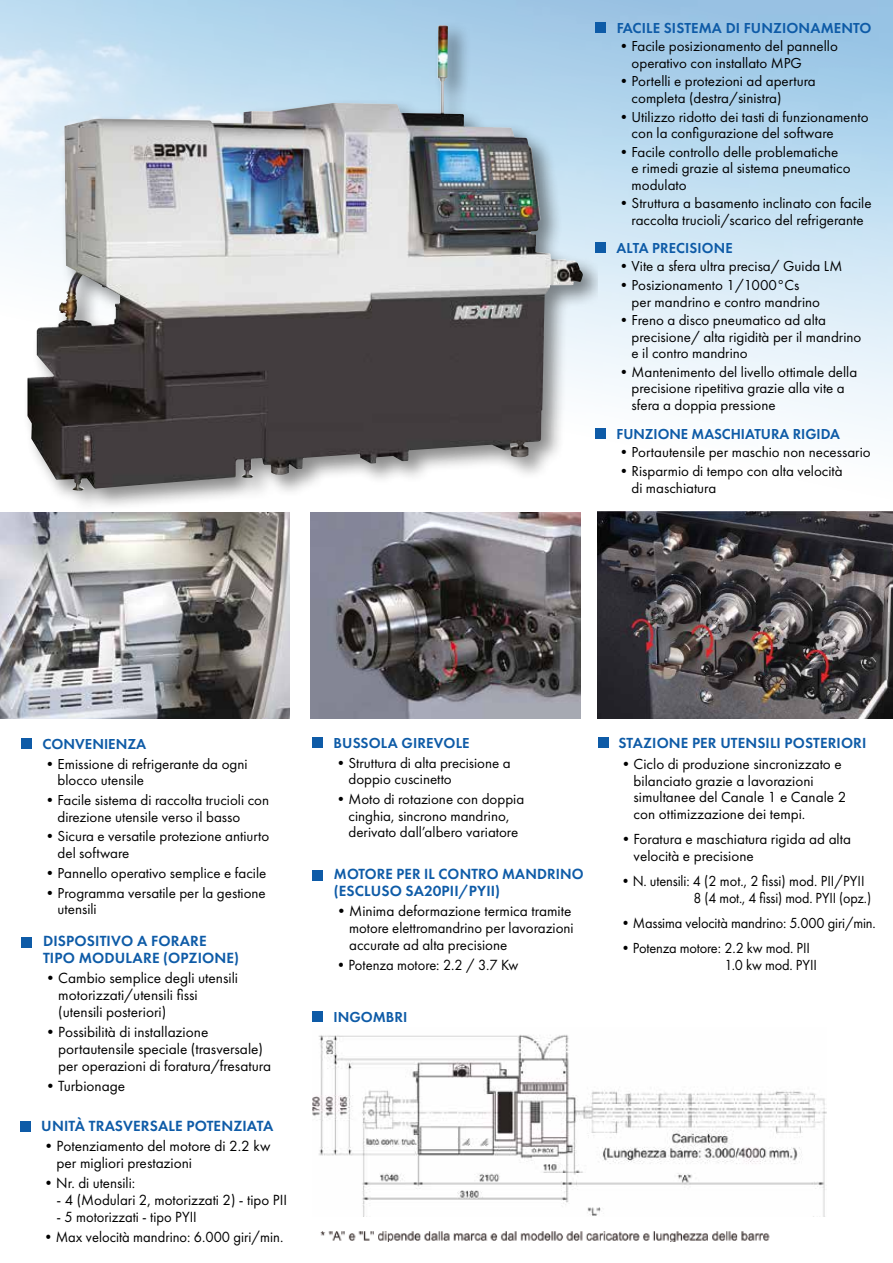
<style>
.page{position:relative;width:893px;height:1263px;background:#fff}
.page>*{position:absolute;margin:0;border:0;box-sizing:border-box;transform-origin:0 0}
.t1{font:15.3px/16.8px "Futura PT";color:#000}
.t2{font:600 15.3px/16.8px "Futura PT";letter-spacing:.01em;color:#0e5ba7}
.t3{font:15.3px "Futura PT";color:#000;scale:.95 1}
.t4{font:15.15px/16.6px "Futura PT";color:#000}
.t5{font:15.15px/16.6px "Futura PT";color:#000;scale:.95 1}
.t6{font:600 15.15px "Futura PT";letter-spacing:.01em;color:#0e5ba7}
.t7{font:15px/16.5px "Futura PT";color:#000}
.t8{font:600 15px "Futura PT";color:#0e5ba7}
</style>
<div class="page">
<img style="left:0;top:0;width:893px;height:659px">
<div style="left:595px;top:242px;width:11px;height:11px;background:#0e5ba7"></div>
<div style="left:595px;top:428px;width:11px;height:11px;background:#0e5ba7"></div>
<div style="left:595px;top:22px;width:11px;height:11px;background:#0e5ba7"></div>
<div style="left:21px;top:738px;width:11px;height:11px;background:#0e5ba7"></div>
<div style="left:312px;top:737px;width:11px;height:11px;background:#0e5ba7"></div>
<div style="left:598px;top:737px;width:11px;height:11px;background:#0e5ba7"></div>
<div style="left:20px;top:1121px;width:11px;height:11px;background:#0e5ba7"></div>
<div style="left:313px;top:870px;width:10px;height:11px;background:#0e5ba7"></div>
<div style="left:22px;top:937px;width:10px;height:10px;background:#0e5ba7"></div>
<div style="left:22px;top:21px;width:575px;height:492px;background:#000;opacity:.46"></div>
<img style="left:27px;top:25px;width:414px;height:466px">
<img style="left:0;top:512px;width:289px;height:207px">
<img style="left:311px;top:512px;width:269px;height:207px">
<div style="left:312px;top:1011px;width:11px;height:11px;background:#0e5ba7"></div>
<img style="left:312px;top:1034px;width:515px;height:183px">
<img style="left:320px;top:1231px;width:450px;height:11px">
<img style="left:597px;top:512px;width:296px;height:207px">
<p class="t8" style="left:617px;top:18px;width:256px">FACILE SISTEMA DI FUNZIONAMENTO</p>
<p class="t7" style="left:632px;top:38px;width:208px;text-indent:-15px">•Facile posizionamento del pannello operativo con installato MPG</p>
<p class="t7" style="left:632px;top:73px;width:186px;text-indent:-15px">•Portelli e protezioni ad apertura completa (destra/sinistra)</p>
<p class="t7" style="left:632px;top:108px;width:238px;text-indent:-15px">•Utilizzo ridotto dei tasti di funzionamento con la configurazione del software</p>
<p class="t7" style="left:632px;top:143px;width:220px;text-indent:-15px">•Facile controllo delle problematiche<br>e rimedi grazie al sistema pneumatico modulato</p>
<p class="t7" style="left:617px;top:195px;width:257px;text-align:center">•Struttura a basamento inclinato con facile raccolta trucioli/scarico del refrigerante</p>
<p class="t8" style="left:617px;top:238px;width:118px">ALTA PRECISIONE</p>
<p class="t7" style="left:617px;top:258px;width:227px">•Vite a sfera ultra precisa/ Guida LM</p>
<p class="t7" style="left:632px;top:277px;width:190px;text-indent:-15px">•Posizionamento 1/1000°Cs per mandrino e contro mandrino</p>
<p class="t7" style="left:632px;top:312px;width:231px;text-indent:-15px">•Freno a disco pneumatico ad alta precisione/ alta rigidità per il mandrino e il contro mandrino</p>
<p class="t7" style="left:632px;top:363px;width:227px;text-indent:-15px">•Mantenimento del livello ottimale della precisione ripetitiva grazie alla vite a sfera a doppia pressione</p>
<p class="t8" style="left:617px;top:424px;width:225px">FUNZIONE MASCHIATURA RIGIDA</p>
<p class="t7" style="left:617px;top:444px;width:256px">•Portautensile per maschio non necessario</p>
<p class="t7" style="left:632px;top:463px;width:213px;text-indent:-15px">•Risparmio di tempo con alta velocità di maschiatura</p>
<p class="t8" style="left:43px;top:734px;width:105px">CONVENIENZA</p>
<p class="t7" style="left:58px;top:755px;width:192px;text-indent:-15px">•Emissione di refrigerante da ogni blocco utensile</p>
<p class="t7" style="left:58px;top:792px;width:213px;text-indent:-15px">•Facile sistema di raccolta trucioli con direzione utensile verso il basso</p>
<p class="t7" style="left:58px;top:828px;width:213px;text-indent:-15px">•Sicura e versatile protezione antiurto del software</p>
<p class="t7" style="left:43px;top:864px;width:225px">•Pannello operativo semplice e facile</p>
<p class="t7" style="left:58px;top:884px;width:210px;text-indent:-15px">•Programma versatile per la gestione utensili</p>
<p class="t2" style="left:43px;top:932px;width:198px">DISPOSITIVO A FORARE<br>TIPO MODULARE (OPZIONE)</p>
<p class="t1" style="left:58px;top:970px;width:181px;text-indent:-15px">•Cambio semplice degli utensili motorizzati/utensili fissi (utensili posteriori)</p>
<p class="t1" style="left:58px;top:1024px;width:214px;text-indent:-15px">•Possibilità di installazione portautensile speciale (trasversale) per operazioni di foratura/fresatura</p>
<p class="t1" style="left:43px;top:1077px;width:84px">•Turbionage</p>
<p class="t2" style="left:41px;top:1117px;width:234px">UNITÀ TRASVERSALE POTENZIATA</p>
<p class="t1" style="left:57px;top:1137px;width:215px;text-indent:-15px">•Potenziamento del motore di 2.2 kw per migliori prestazioni</p>
<p class="t1" style="left:41px;top:1174px;width:95px">•Nr. di utensili:</p>
<p class="t1" style="left:57px;top:1191px;width:232px">- 4 (Modulari 2, motorizzati 2) - tipo PII</p>
<p class="t3" style="left:57px;top:1207px;width:149px">- 5 motorizzati - tipo PYII</p>
<p class="t3" style="left:41px;top:1227px;width:256px">•Max velocità mandrino: 6.000 giri/min.</p>
<p class="t8" style="left:334px;top:733px;width:138px">BUSSOLA GIREVOLE</p>
<p class="t7" style="left:348px;top:754px;width:164px;text-indent:-15px">•Struttura di alta precisione a doppio cuscinetto</p>
<p class="t7" style="left:348px;top:791px;width:177px;text-indent:-15px">•Moto di rotazione con doppia cinghia, sincrono mandrino, derivato dall’albero variatore</p>
<p class="t2" style="left:334px;top:866px;width:251px">MOTORE PER IL CONTRO MANDRINO (ESCLUSO SA20PII/PYII)</p>
<p class="t1" style="left:349px;top:903px;width:226px;text-indent:-15px">•Minima deformazione termica tramite motore elettromandrino per lavorazioni accurate ad alta precisione</p>
<p class="t3" style="left:334px;top:956px;width:196px">•Potenza motore: 2.2 / 3.7 Kw</p>
<p class="t8" style="left:333px;top:1007px;width:75px">INGOMBRI</p>
<p class="t6" style="left:619px;top:733px;width:249px">STAZIONE PER UTENSILI POSTERIORI</p>
<p class="t4" style="left:634px;top:755px;width:214px;text-indent:-15px">•Ciclo di produzione sincronizzato e bilanciato grazie a lavorazioni simultanee del Canale 1 e Canale 2 con ottimizzazione dei tempi.</p>
<p class="t4" style="left:634px;top:831px;width:219px;text-indent:-15px">•Foratura e maschiatura rigida ad alta velocità e precisione</p>
<p class="t5" style="left:693px;top:873px;width:189px;text-indent:-75px">•N. utensili: 4 (2 mot., 2 fissi) mod. PII/PYII<br>8 (4 mot., 4 fissi) mod. PYII (opz.)</p>
<p class="t5" style="left:618px;top:915px;width:272px">•Massima velocità mandrino: 5.000 giri/min.</p>
<p class="t5" style="left:724px;top:940px;width:99px;text-indent:-106px">•Potenza motore: 2.2 kw mod. PII<br>1.0 kw mod. PYII</p>
</div>
